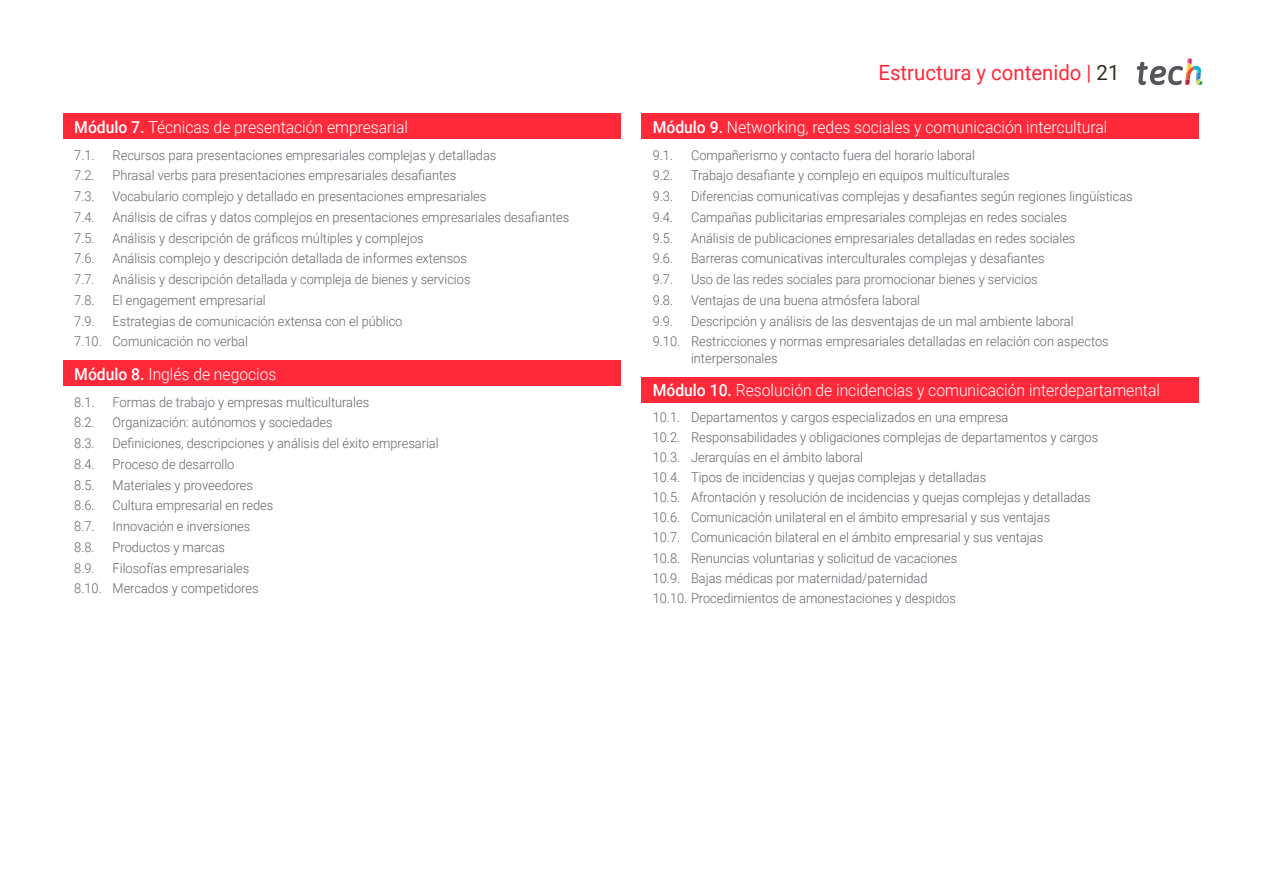
<style>
.page{position:relative;width:1263px;height:893px;background:#fff}
.page>*{position:absolute;margin:0;border:0;box-sizing:border-box;transform-origin:0 0}
.t1{font:21px "Roboto";color:#ff293a}
.t2{font:300 16.5px "Roboto";color:#fff;scale:.95 1}
.t3{font:300 13.5px/20px "Roboto";color:#61646a;scale:.95 1}
.s1{font-weight:500}
.s2{color:#312e20}
</style>
<div class="page">
<div style="left:63px;top:114px;width:558px;height:25px;background:#ff293a"></div>
<div style="left:63px;top:361px;width:558px;height:25px;background:#ff293a"></div>
<svg style="left:1137px;top:58px;width:65px;height:28px"></svg>
<div style="left:642px;top:114px;width:557px;height:25px;background:#ff293a"></div>
<div style="left:642px;top:377px;width:557px;height:25px;background:#ff293a"></div>
<p class="t2" style="left:74px;top:115px;width:353px"><span class="s1">Módulo 7.</span> Técnicas de presentación empresarial</p>
<p class="t3" style="left:74px;top:144px;width:23px">7.1.</p>
<p class="t3" style="left:113px;top:144px;width:405px">Recursos para presentaciones empresariales complejas y detalladas</p>
<p class="t3" style="left:74px;top:165px;width:23px">7.2.</p>
<p class="t3" style="left:113px;top:165px;width:363px">Phrasal verbs para presentaciones empresariales desafiantes</p>
<p class="t3" style="left:74px;top:186px;width:23px">7.3.</p>
<p class="t3" style="left:113px;top:186px;width:395px">Vocabulario complejo y detallado en presentaciones empresariales</p>
<p class="t3" style="left:74px;top:207px;width:23px">7.4.</p>
<p class="t3" style="left:113px;top:207px;width:482px">Análisis de cifras y datos complejos en presentaciones empresariales desafiantes</p>
<p class="t3" style="left:74px;top:227px;width:23px">7.5.</p>
<p class="t3" style="left:113px;top:227px;width:329px">Análisis y descripción de gráficos múltiples y complejos</p>
<p class="t3" style="left:74px;top:248px;width:23px">7.6.</p>
<p class="t3" style="left:113px;top:248px;width:374px">Análisis complejo y descripción detallada de informes extensos</p>
<p class="t3" style="left:74px;top:269px;width:23px">7.7.</p>
<p class="t3" style="left:113px;top:269px;width:378px">Análisis y descripción detallada y compleja de bienes y servicios</p>
<p class="t3" style="left:74px;top:290px;width:23px">7.8.</p>
<p class="t3" style="left:113px;top:290px;width:163px">El engagement empresarial</p>
<p class="t3" style="left:74px;top:310px;width:23px">7.9.</p>
<p class="t3" style="left:74px;top:310px;width:347px;line-height:20.7px;text-indent:38px">Estrategias de comunicación extensa con el público<br>7.10. Comunicación no verbal</p>
<p class="t2" style="left:74px;top:362px;width:214px"><span class="s1">Módulo 8.</span> Inglés de negocios</p>
<p class="t3" style="left:74px;top:391px;width:23px">8.1.</p>
<p class="t3" style="left:113px;top:391px;width:272px">Formas de trabajo y empresas multiculturales</p>
<p class="t3" style="left:74px;top:412px;width:23px">8.2.</p>
<p class="t3" style="left:113px;top:412px;width:233px">Organización: autónomos y sociedades</p>
<p class="t3" style="left:74px;top:433px;width:23px">8.3.</p>
<p class="t3" style="left:113px;top:433px;width:345px">Definiciones, descripciones y análisis del éxito empresarial</p>
<p class="t3" style="left:74px;top:454px;width:23px">8.4.</p>
<p class="t3" style="left:113px;top:454px;width:130px">Proceso de desarrollo</p>
<p class="t3" style="left:74px;top:474px;width:23px">8.5.</p>
<p class="t3" style="left:113px;top:474px;width:149px">Materiales y proveedores</p>
<p class="t3" style="left:74px;top:495px;width:23px">8.6.</p>
<p class="t3" style="left:113px;top:495px;width:171px">Cultura empresarial en redes</p>
<p class="t3" style="left:74px;top:516px;width:23px">8.7.</p>
<p class="t3" style="left:113px;top:516px;width:147px">Innovación e inversiones</p>
<p class="t3" style="left:74px;top:537px;width:23px">8.8.</p>
<p class="t3" style="left:113px;top:537px;width:120px">Productos y marcas</p>
<p class="t3" style="left:74px;top:557px;width:23px">8.9.</p>
<p class="t3" style="left:74px;top:557px;width:195px;line-height:20.7px;text-indent:38px">Filosofías empresariales<br>8.10. Mercados y competidores</p>
<h1 class="t1" style="left:878px;top:57px;width:242px">Estructura y contenido | <span class="s2">21</span></h1>
<p class="t2" style="left:653px;top:115px;width:480px"><span class="s1">Módulo 9.</span> Networking, redes sociales y comunicación intercultural</p>
<p class="t3" style="left:653px;top:144px;width:23px">9.1.</p>
<p class="t3" style="left:691px;top:144px;width:300px">Compañerismo y contacto fuera del horario laboral</p>
<p class="t3" style="left:653px;top:165px;width:23px">9.2.</p>
<p class="t3" style="left:691px;top:165px;width:337px">Trabajo desafiante y complejo en equipos multiculturales</p>
<p class="t3" style="left:653px;top:186px;width:23px">9.3.</p>
<p class="t3" style="left:691px;top:186px;width:466px">Diferencias comunicativas complejas y desafiantes según regiones lingüísticas</p>
<p class="t3" style="left:653px;top:207px;width:23px">9.4.</p>
<p class="t3" style="left:691px;top:207px;width:397px">Campañas publicitarias empresariales complejas en redes sociales</p>
<p class="t3" style="left:653px;top:227px;width:23px">9.5.</p>
<p class="t3" style="left:691px;top:227px;width:406px">Análisis de publicaciones empresariales detalladas en redes sociales</p>
<p class="t3" style="left:653px;top:248px;width:23px">9.6.</p>
<p class="t3" style="left:691px;top:248px;width:374px">Barreras comunicativas interculturales complejas y desafiantes</p>
<p class="t3" style="left:653px;top:269px;width:23px">9.7.</p>
<p class="t3" style="left:691px;top:269px;width:366px">Uso de las redes sociales para promocionar bienes y servicios</p>
<p class="t3" style="left:653px;top:290px;width:23px">9.8.</p>
<p class="t3" style="left:691px;top:290px;width:243px">Ventajas de una buena atmósfera laboral</p>
<p class="t3" style="left:653px;top:310px;width:23px">9.9.</p>
<p class="t3" style="left:653px;top:310px;width:481px;line-height:20.7px;text-align:center">Descripción y análisis de las desventajas de un mal ambiente laboral<br>9.10. Restricciones y normas empresariales detalladas en relación con aspectos</p>
<p class="t3" style="left:691px;top:348px;width:93px">interpersonales</p>
<p class="t2" style="left:653px;top:379px;width:535px"><span class="s1">Módulo 10.</span> Resolución de incidencias y comunicación interdepartamental</p>
<p class="t3" style="left:653px;top:407px;width:470px">10.1. Departamentos y cargos especializados en una empresa<br>10.2. Responsabilidades y obligaciones complejas de departamentos y cargos 10.3. Jerarquías en el ámbito laboral<br>10.4. Tipos de incidencias y quejas complejas y detalladas<br>10.5. Afrontación y resolución de incidencias y quejas complejas y detalladas 10.6. Comunicación unilateral en el ámbito empresarial y sus ventajas<br>10.7. Comunicación bilateral en el ámbito empresarial y sus ventajas<br>10.8. Renuncias voluntarias y solicitud de vacaciones<br>10.9. Bajas médicas por maternidad/paternidad<br>10.10. Procedimientos de amonestaciones y despidos</p>
</div>
